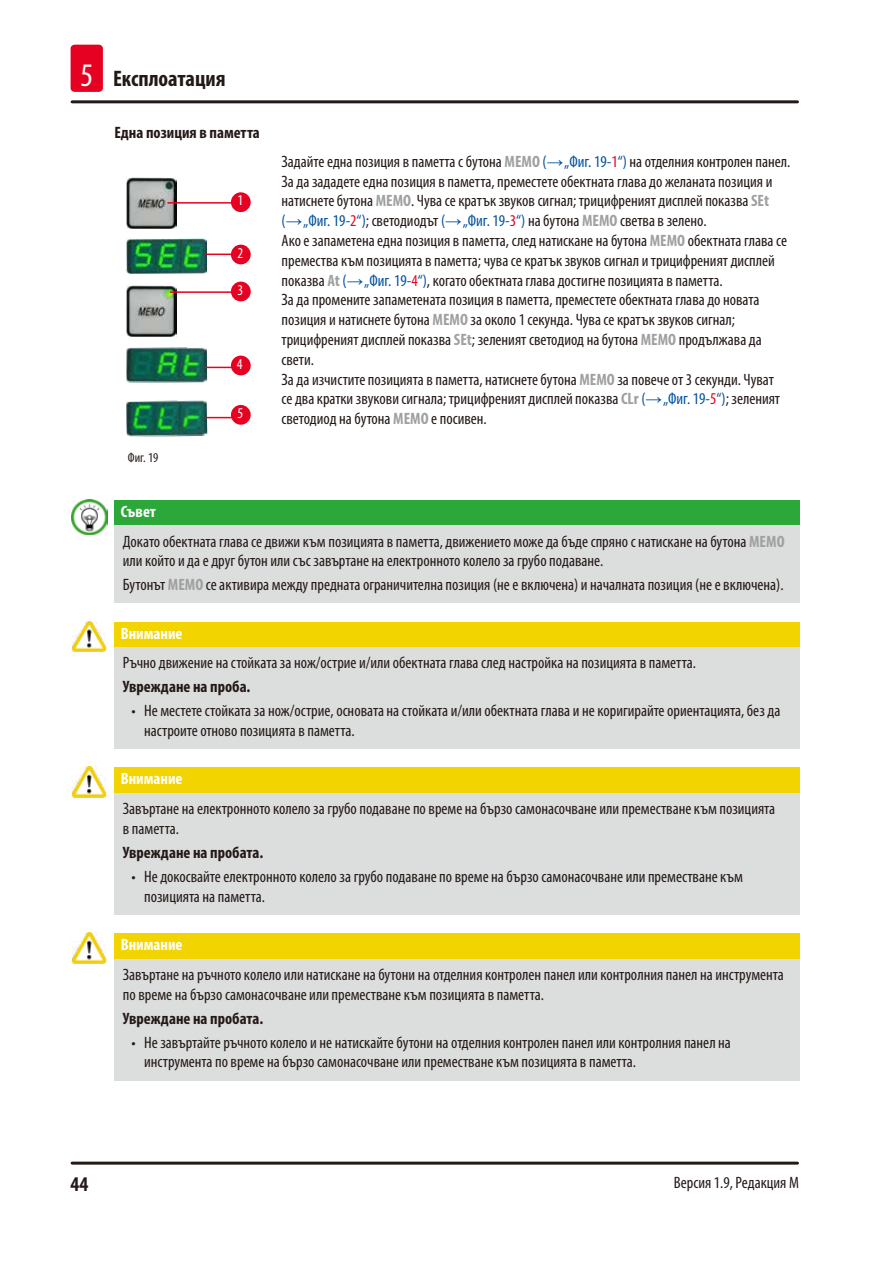
<style>
.page{position:relative;width:893px;height:1263px;background:#fff}
.page>*{position:absolute;margin:0;border:0;box-sizing:border-box;transform-origin:0 0}
.t1{font:700 condensed 22.5px "Myriad Pro";color:#231916}
.t2{font:700 condensed 21px "Myriad Pro";color:#231916}
.Table_text{font:condensed 16.5px/19.8px "Myriad Pro";color:#231916}
.Source_of_danger{font:condensed 16.5px/19.8px "Myriad Pro";color:#231916}
.Tip_text{font:condensed 16.5px/19.8px "Myriad Pro";color:#231916}
.Consequenses_of_non{font:700 condensed 16.5px "Myriad Pro";color:#231916}
.Signalword__no_use_a{font:700 condensed 16.5px "Myriad Pro";color:#fff}
.Subheading{font:700 condensed 16.5px "Myriad Pro";color:#231916}
.t3{font:condensed 15px "Myriad Pro";color:#fff}
.t4{font:condensed 13.5px "Myriad Pro";color:#231916}
.s1{font-weight:400;font-size:33px;color:#fff}
.s2{font-weight:700;color:#a0a0a1}
.s3{color:#00509e}
.s4{font-family:"Arial";font-stretch:normal;color:#00509e}
.s5{color:#e60021}
</style>
<div class="page">
<hr style="left:72px;top:1161px;width:725px;height:3px;background:#231916">
<hr style="left:72px;top:100px;width:725px;height:3px;background:#231916">
<div style="left:71px;top:45px;width:32px;height:47px;background:#e60021;border-radius:4px"></div>
<img style="left:126px;top:177px;width:51px;height:51px">
<img style="left:126px;top:285px;width:51px;height:51px">
<img style="left:126px;top:238px;width:81px;height:36px">
<img style="left:126px;top:400px;width:81px;height:37px">
<img style="left:126px;top:347px;width:81px;height:36px">
<hr style="left:168px;top:202px;width:70px;height:2px;background:#e60021">
<div style="left:231px;top:192px;width:20px;height:20px;background:#e60021;border-radius:50%"></div>
<hr style="left:206px;top:254px;width:31px;height:1px;background:#e60021">
<div style="left:231px;top:245px;width:20px;height:19px;background:#e60021;border-radius:50%"></div>
<hr style="left:170px;top:291px;width:63px;height:2px;background:#e60021">
<div style="left:231px;top:282px;width:20px;height:19px;background:#e60021;border-radius:50%"></div>
<svg style="left:205px;top:367px;width:26px;height:1px"></svg>
<div style="left:231px;top:356px;width:20px;height:19px;background:#e60021;border-radius:50%"></div>
<hr style="left:205px;top:417px;width:31px;height:1px;background:#e60021">
<div style="left:231px;top:405px;width:20px;height:20px;background:#e60021;border-radius:50%"></div>
<div style="left:114px;top:500px;width:686px;height:26px;background:#2ba839"></div>
<div style="left:114px;top:526px;width:686px;height:77px;background:#dcdddd"></div>
<img style="left:72px;top:499px;width:35px;height:35px">
<div style="left:114px;top:622px;width:686px;height:25px;background:#f2d400"></div>
<div style="left:114px;top:647px;width:686px;height:102px;background:#dcdddd"></div>
<img style="left:72px;top:621px;width:35px;height:32px">
<div style="left:114px;top:768px;width:686px;height:25px;background:#f2d400"></div>
<div style="left:114px;top:793px;width:686px;height:121px;background:#dcdddd"></div>
<img style="left:72px;top:767px;width:35px;height:32px">
<div style="left:114px;top:933px;width:686px;height:26px;background:#f2d400"></div>
<div style="left:114px;top:959px;width:686px;height:121px;background:#dcdddd"></div>
<img style="left:72px;top:932px;width:35px;height:32px">
<h1 class="t1" style="left:80px;top:65px;width:147px"><span class="s1">5</span> Експлоатация</h1>
<p class="Subheading" style="left:114px;top:122px;width:147px">Една позиция в паметта</p>
<p class="t3" style="left:237px;top:191px;width:7px">1</p>
<p class="t3" style="left:237px;top:244px;width:7px">2</p>
<p class="t3" style="left:238px;top:281px;width:7px">3</p>
<p class="t4" style="left:128px;top:449px;width:32px">Фиг. 19</p>
<p class="t3" style="left:237px;top:355px;width:7px">4</p>
<p class="t3" style="left:237px;top:404px;width:7px">5</p>
<p class="Table_text" style="left:282px;top:151px;width:510px">Задайте една позиция в паметта с бутона <span class="s2">MEMO</span> <span class="s3">(</span><span class="s4">→</span> <span class="s3">„Фиг. 19‑</span><span class="s5">1</span><span class="s3">“)</span> на отделния контролен панел.</p>
<p class="Table_text" style="left:282px;top:171px;width:492px">За да зададете една позиция в паметта, преместете обектната глава до желаната позиция и натиснете бутона <span class="s2">MEMO</span>. Чува се кратък звуков сигнал; трицифреният дисплей показва <span class="s2">SEt </span><span class="s3">(</span><span class="s4">→</span> <span class="s3">„Фиг. 19‑</span><span class="s5">2</span><span class="s3">“)</span>; светодиодът <span class="s3">(</span><span class="s4">→</span> <span class="s3">„Фиг. 19‑</span><span class="s5">3</span><span class="s3">“)</span> на бутона <span class="s2">MEMO</span> светва в зелено.</p>
<p class="Table_text" style="left:282px;top:230px;width:507px">Ако е запаметена една позиция в паметта, след натискане на бутона <span class="s2">MEMO</span> обектната глава се премества към позицията в паметта; чува се кратък звуков сигнал и трицифреният дисплей показва <span class="s2">At</span> <span class="s3">(</span><span class="s4">→</span> <span class="s3">„Фиг. 19‑</span><span class="s5">4</span><span class="s3">“)</span>, когато обектната глава достигне позицията в паметта.</p>
<p class="Table_text" style="left:282px;top:290px;width:482px">За да промените запаметената позиция в паметта, преместете обектната глава до новата позиция и натиснете бутона <span class="s2">MEMO</span> за около 1 секунда. Чува се кратък звуков сигнал; трицифреният дисплей показва <span class="s2">SEt</span>; зеленият светодиод на бутона <span class="s2">MEMO</span> продължава да свети.</p>
<p class="Table_text" style="left:282px;top:369px;width:500px">За да изчистите позицията в паметта, натиснете бутона <span class="s2">MEMO</span> за повече от 3 секунди. Чуват се два кратки звукови сигнала; трицифреният дисплей показва <span class="s2">CLr</span> <span class="s3">(</span><span class="s4">→</span> <span class="s3">„Фиг. 19‑</span><span class="s5">5</span><span class="s3">“)</span>; зеленият светодиод на бутона <span class="s2">MEMO</span> е посивен.</p>
<p class="Signalword__no_use_a" style="left:121px;top:501px;width:37px">Съвет</p>
<p class="Tip_text" style="left:123px;top:531px;width:663px">Докато обектната глава се движи към позицията в паметта, движението може да бъде спряно с натискане на бутона <span class="s2">MEMO </span>или който и да е друг бутон или със завъртане на електронното колело за грубо подаване.</p>
<p class="Tip_text" style="left:123px;top:575px;width:662px">Бутонът <span class="s2">MEMO</span> се активира между предната ограничителна позиция (не е включена) и началната позиция (не е включена).</p>
<p class="Signalword__no_use_a" style="left:121px;top:623px;width:63px">Внимание</p>
<p class="Source_of_danger" style="left:123px;top:653px;width:574px">Ръчно движение на стойката за нож/острие и/или обектната глава след настройка на позицията в паметта.</p>
<p class="Consequenses_of_non" style="left:123px;top:676px;width:129px">Увреждане на проба.</p>
<p class="Table_text" style="left:144px;top:701px;width:638px;text-indent:-13px">• Не местете стойката за нож/острие, основата на стойката и/или обектната глава и не коригирайте ориентацията, без да настроите отново позицията в паметта.</p>
<p class="Signalword__no_use_a" style="left:121px;top:768px;width:63px">Внимание</p>
<p class="Source_of_danger" style="left:123px;top:798px;width:654px">Завъртане на електронното колело за грубо подаване по време на бързо самонасочване или преместване към позицията в паметта.</p>
<p class="Consequenses_of_non" style="left:123px;top:842px;width:142px">Увреждане на пробата.</p>
<p class="Table_text" style="left:144px;top:866px;width:600px;text-indent:-13px">• Не докосвайте електронното колело за грубо подаване по време на бързо самонасочване или преместване към позицията на паметта.</p>
<p class="Signalword__no_use_a" style="left:121px;top:934px;width:63px">Внимание</p>
<p class="Source_of_danger" style="left:123px;top:964px;width:662px">Завъртане на ръчното колело или натискане на бутони на отделния контролен панел или контролния панел на инструмента по време на бързо самонасочване или преместване към позицията в паметта.</p>
<p class="Consequenses_of_non" style="left:123px;top:1008px;width:142px">Увреждане на пробата.</p>
<p class="Table_text" style="left:144px;top:1032px;width:588px;text-indent:-13px">• Не завъртайте ръчното колело и не натискайте бутони на отделния контролен панел или контролния панел на инструмента по време на бързо самонасочване или преместване към позицията в паметта.</p>
<p class="t2" style="left:71px;top:1171px;width:19px">44</p>
<p class="Table_text" style="left:674px;top:1172px;width:127px">Версия 1.9, Редакция M</p>
</div>
